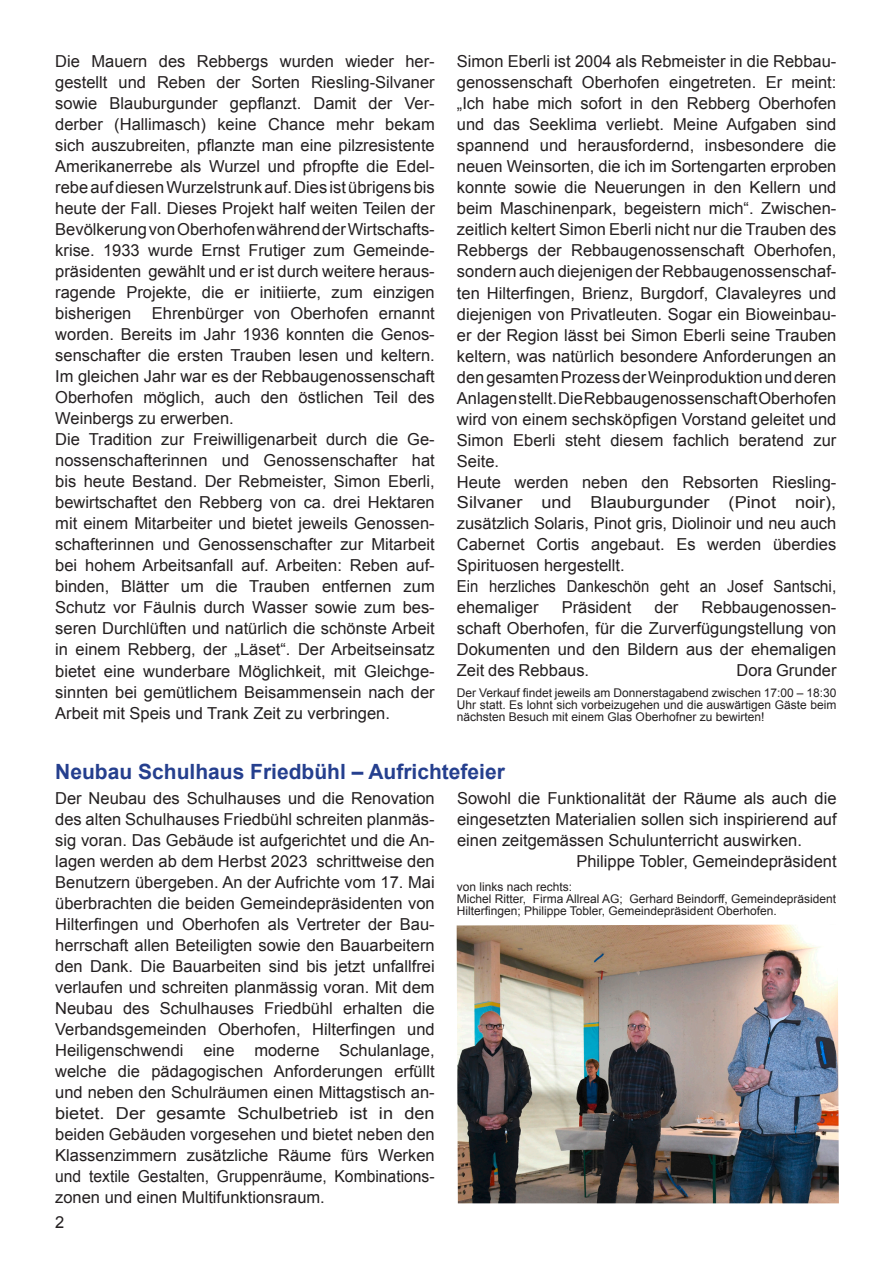
<style>
.page{position:relative;width:893px;height:1263px;background:#fff}
.page>*{position:absolute;margin:0;border:0;box-sizing:border-box;transform-origin:0 0}
.t1{font:700 21px "Arial";color:#253f8e}
.t2{font:16.5px/21px "Arial";color:#231f20}
.t3{font:12px/12px "Arial";color:#231f20;text-align:justify}
</style>
<div class="page">
<img style="left:457px;top:924px;width:382px;height:279px">
<p class="t2" style="left:55px;top:51px;width:381px">Die Mauern des Rebbergs wurden wieder her&shy;gestellt und Reben der Sorten Riesling-Silvaner sowie Blauburgunder gepflanzt. Damit der Ver&shy;derber (Hallimasch) keine Chance mehr bekam sich auszubreiten, pflanzte man eine pilzresistente Amerikanerrebe als Wurzel und pfropfte die Edel&shy;rebe auf diesen Wurzelstrunk auf. Dies ist übrigens bis heute der Fall. Dieses Projekt half weiten Teilen der Bevölkerung von Oberhofen während der Wirtschafts&shy;krise. 1933 wurde Ernst Frutiger zum Gemeinde&shy;präsidenten gewählt und er ist durch weitere heraus&shy;ragende Projekte, die er initiierte, zum einzigen bisherigen Ehrenbürger von Oberhofen ernannt worden. Bereits im Jahr 1936 konnten die Genos&shy;senschafter die ersten Trauben lesen und keltern.<br>Im gleichen Jahr war es der Rebbaugenossenschaft Oberhofen möglich, auch den östlichen Teil des Weinbergs zu erwerben.<br>Die Tradition zur Freiwilligenarbeit durch die Ge&shy;nossenschafterinnen und Genossenschafter hat bis heute Bestand. Der Rebmeister, Simon Eberli, bewirtschaftet den Rebberg von ca. drei Hektaren mit einem Mitarbeiter und bietet jeweils Genossen&shy;schafterinnen und Genossenschafter zur Mitarbeit bei hohem Arbeitsanfall auf. Arbeiten: Reben auf&shy;binden, Blätter um die Trauben entfernen zum Schutz vor Fäulnis durch Wasser sowie zum bes&shy;seren Durchlüften und natürlich die schönste Arbeit in einem Rebberg, der „Läset“. Der Arbeitseinsatz bietet eine wunderbare Möglichkeit, mit Gleichge&shy;sinnten bei gemütlichem Beisammensein nach der Arbeit mit Speis und Trank Zeit zu verbringen.</p>
<p class="t2" style="left:457px;top:51px;width:381px">Simon Eberli ist 2004 als Rebmeister in die Rebbau&shy;genossenschaft Oberhofen eingetreten. Er meint: „Ich habe mich sofort in den Rebberg Oberhofen und das Seeklima verliebt. Meine Aufgaben sind spannend und herausfordernd, insbesondere die neuen Weinsorten, die ich im Sortengarten erproben konnte sowie die Neuerungen in den Kellern und beim Maschinenpark, begeistern mich“. Zwischen&shy;zeitlich keltert Simon Eberli nicht nur die Trauben des Rebbergs der Rebbaugenossenschaft Oberhofen, sondern auch diejenigen der Rebbaugenossenschaf&shy;ten Hilterfingen, Brienz, Burgdorf, Clavaleyres und diejenigen von Privatleuten. Sogar ein Bioweinbau&shy;er der Region lässt bei Simon Eberli seine Trauben keltern, was natürlich besondere Anforderungen an den gesamten Prozess der Weinproduktion und deren Anlagen stellt. Die Rebbaugenossenschaft Oberhofen wird von einem sechsköpfigen Vorstand geleitet und Simon Eberli steht diesem fachlich beratend zur Seite.<br>Heute werden neben den Rebsorten Riesling-Silvaner und Blauburgunder (Pinot noir), zusätzlich Solaris, Pinot gris, Diolinoir und neu auch Cabernet Cortis angebaut. Es werden überdies Spirituosen hergestellt.<br>Ein herzliches Dankeschön geht an Josef Santschi, ehemaliger</p>
<p class="t2" style="left:562px;top:597px;width:71px">Präsident</p>
<p class="t2" style="left:655px;top:597px;width:25px">der</p>
<p class="t2" style="left:457px;top:597px;width:381px;text-align:justify;text-indent:245px">Rebbaugenossen&shy;schaft Oberhofen, für die Zurverfügungstellung von Dokumenten und den Bildern aus der ehemaligen Zeit des Rebbaus.</p>
<p class="t2" style="left:737px;top:660px;width:102px">Dora Grunder</p>
<p class="t3" style="left:457px;top:687px;width:381px">Der Verkauf findet jeweils am Donnerstagabend zwischen 17:00 – 18:30<br>Uhr statt. Es lohnt sich vorbeizugehen und die auswärtigen Gäste beim nächsten Besuch mit einem Glas Oberhofner zu bewirten!</p>
<p class="t1" style="left:55px;top:757px;width:451px">Neubau Schulhaus Friedbühl – Aufrichtefeier</p>
<p class="t2" style="left:457px;top:788px;width:381px">Sowohl die Funktionalität der Räume als auch die</p>
<p class="t2" style="left:457px;top:809px;width:381px">eingesetzten Materialien sollen sich inspirierend auf</p>
<p class="t2" style="left:457px;top:830px;width:346px">einen zeitgemässen Schulunterricht auswirken.</p>
<p class="t2" style="left:576px;top:851px;width:262px">Philippe Tobler, Gemeindepräsident</p>
<p class="t2" style="left:55px;top:788px;width:381px;text-align:justify">Der Neubau des Schulhauses und die Renovation des alten Schulhauses Friedbühl schreiten planmäs&shy;sig voran. Das Gebäude ist aufgerichtet und die An&shy;lagen werden ab dem Herbst 2023 schrittweise den Benutzern übergeben. An der Aufrichte vom 17. Mai überbrachten die beiden Gemeindepräsidenten von Hilterfingen und Oberhofen als Vertreter der Bau&shy;herrschaft allen Beteiligten sowie den Bauarbeitern den Dank. Die Bauarbeiten sind bis jetzt unfallfrei verlaufen und schreiten planmässig voran. Mit dem Neubau des Schulhauses Friedbühl erhalten die Verbandsgemeinden Oberhofen, Hilterfingen und Heiligenschwendi eine moderne Schulanlage, welche die pädagogischen Anforderungen erfüllt und neben den Schulräumen einen Mittagstisch an&shy;bietet. Der gesamte Schulbetrieb ist in den beiden Gebäuden vorgesehen und bietet neben den Klassenzimmern zusätzliche Räume fürs Werken und textile Gestalten, Gruppenräume, Kombinations&shy;zonen und einen Multifunktionsraum.</p>
<p class="t3" style="left:457px;top:881px;width:381px;text-align:left">von links nach rechts:<br>Michel Ritter, Firma Allreal AG; Gerhard Beindorff, Gemeindepräsident<br>Hilterfingen; Philippe Tobler, Gemeindepräsident Oberhofen.</p>
<p class="t2" style="left:55px;top:1212px;width:11px">2</p>
</div>
